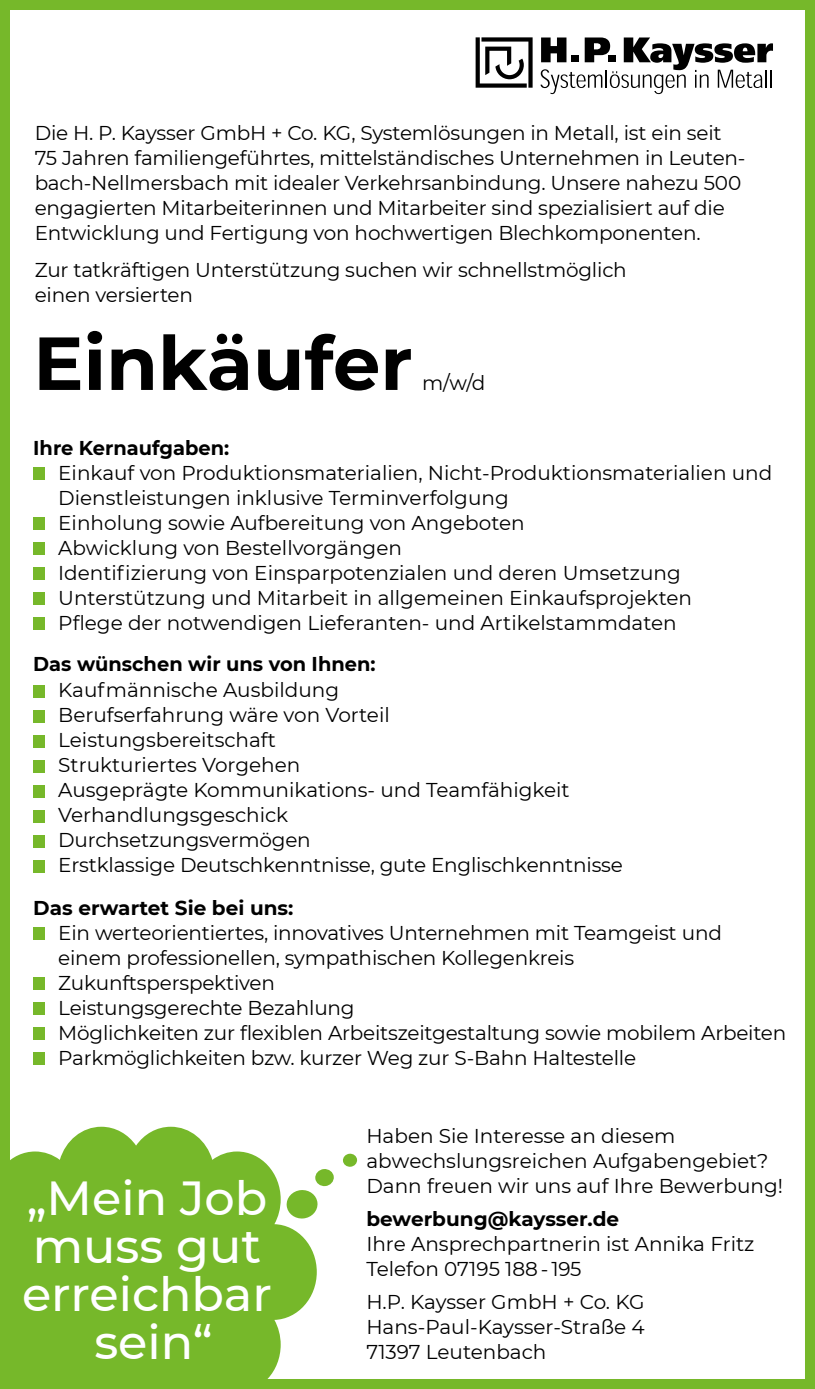
<style>
.page{position:relative;width:815px;height:1389px;background:#fff}
.page>*{position:absolute;margin:0;border:0;box-sizing:border-box;transform-origin:0 0}
.t1{font:700 75px "Montserrat";color:#000}
.t2{font:500 47.75px/48px "Montserrat";color:#fff;text-align:center}
.t3{font:20px/25px "Montserrat";letter-spacing:-.01em;color:#000}
.t4{font:700 20px "Montserrat";color:#000}
</style>
<div class="page">
<div style="left:33px;top:467px;width:12px;height:13px;background:#76b82a"></div>
<div style="left:33px;top:517px;width:12px;height:13px;background:#76b82a"></div>
<div style="left:33px;top:542px;width:12px;height:13px;background:#76b82a"></div>
<div style="left:33px;top:567px;width:12px;height:13px;background:#76b82a"></div>
<div style="left:33px;top:592px;width:12px;height:13px;background:#76b82a"></div>
<div style="left:33px;top:617px;width:12px;height:13px;background:#76b82a"></div>
<div style="left:33px;top:685px;width:12px;height:12px;background:#76b82a"></div>
<div style="left:33px;top:710px;width:12px;height:12px;background:#76b82a"></div>
<div style="left:33px;top:735px;width:12px;height:12px;background:#76b82a"></div>
<div style="left:33px;top:760px;width:12px;height:12px;background:#76b82a"></div>
<div style="left:33px;top:785px;width:12px;height:12px;background:#76b82a"></div>
<div style="left:33px;top:810px;width:12px;height:12px;background:#76b82a"></div>
<div style="left:33px;top:835px;width:12px;height:12px;background:#76b82a"></div>
<div style="left:33px;top:860px;width:12px;height:12px;background:#76b82a"></div>
<div style="left:33px;top:927px;width:12px;height:13px;background:#76b82a"></div>
<div style="left:33px;top:977px;width:12px;height:13px;background:#76b82a"></div>
<div style="left:33px;top:1002px;width:12px;height:13px;background:#76b82a"></div>
<div style="left:33px;top:1027px;width:12px;height:13px;background:#76b82a"></div>
<div style="left:33px;top:1052px;width:12px;height:13px;background:#76b82a"></div>
<svg style="left:540px;top:38px;width:233px;height:56px"></svg>
<svg style="left:476px;top:37px;width:57px;height:51px"></svg>
<div style="left:343px;top:1153px;width:14px;height:14px;background:#76b82a;border-radius:50%"></div>
<div style="left:315px;top:1169px;width:19px;height:18px;background:#76b82a;border-radius:50%"></div>
<svg style="left:11px;top:1127px;width:306px;height:251px;background:#89c147"></svg>
<div style="left:0;top:0;width:815px;height:1389px;border:10px solid #76b82a"></div>
<p class="t3" style="left:35px;top:120px;width:712px">Die H. P. Kaysser GmbH + Co. KG, Systemlösungen in Metall, ist ein seit 75 Jahren familiengeführtes, mittelständisches Unternehmen in Leuten&shy;bach-Nellmersbach mit idealer Verkehrsanbindung. Unsere nahezu 500 engagierten Mitarbeiterinnen und Mitarbeiter sind spezialisiert auf die Entwicklung und Fertigung von hochwertigen Blechkomponenten.</p>
<p class="t3" style="left:35px;top:257px;width:594px">Zur tatkräftigen Unterstützung suchen wir schnellstmöglich einen versierten</p>
<h1 class="t1" style="left:33px;top:309px;width:381px">Einkäufer</h1>
<p class="t3" style="left:422px;top:370px;width:65px">m/w/d</p>
<p class="t4" style="left:33px;top:433px;width:197px">Ihre Kernaufgaben:</p>
<p class="t3" style="left:58px;top:460px;width:716px">Einkauf von Produktionsmaterialien, Nicht-Produktionsmaterialien und Dienstleistungen inklusive Terminverfolgung<br>Einholung sowie Aufbereitung von Angeboten<br>Abwicklung von Bestellvorgängen<br>Identifizierung von Einsparpotenzialen und deren Umsetzung Unterstützung und Mitarbeit in allgemeinen Einkaufsprojekten<br>Pflege der notwendigen Lieferanten- und Artikelstammdaten</p>
<p class="t4" style="left:33px;top:650px;width:344px">Das wünschen wir uns von Ihnen:</p>
<p class="t3" style="left:58px;top:677px;width:566px">Kaufmännische Ausbildung<br>Berufserfahrung wäre von Vorteil<br>Leistungsbereitschaft<br>Strukturiertes Vorgehen<br>Ausgeprägte Kommunikations- und Teamfähigkeit Verhandlungsgeschick<br>Durchsetzungsvermögen<br>Erstklassige Deutschkenntnisse, gute Englischkenntnisse</p>
<p class="t4" style="left:33px;top:893px;width:262px">Das erwartet Sie bei uns:</p>
<p class="t3" style="left:58px;top:920px;width:730px">Ein werteorientiertes, innovatives Unternehmen mit Teamgeist und einem professionellen, sympathischen Kollegenkreis Zukunftsperspektiven<br>Leistungsgerechte Bezahlung<br>Möglichkeiten zur flexiblen Arbeitszeitgestaltung sowie mobilem Arbeiten Parkmöglichkeiten bzw. kurzer Weg zur S-Bahn Haltestelle</p>
<h2 class="t2" style="left:22px;top:1173px;width:251px">„Mein Job muss gut erreichbar sein“</h2>
<p class="t3" style="left:366px;top:1123px;width:418px">Haben Sie Interesse an diesem abwechslungsreichen Aufgabengebiet?<br>Dann freuen wir uns auf Ihre Bewerbung!</p>
<p class="t4" style="left:366px;top:1205px;width:254px">bewerbung@kaysser.de</p>
<p class="t3" style="left:366px;top:1231px;width:389px">Ihre Ansprechpartnerin ist Annika Fritz<br>Telefon 07195 188 - 195</p>
<p class="t3" style="left:366px;top:1288px;width:280px;text-align:justify">H.P. Kaysser GmbH + Co. KG Hans-Paul-Kaysser-Straße 4<br>71397 Leutenbach</p>
</div>
